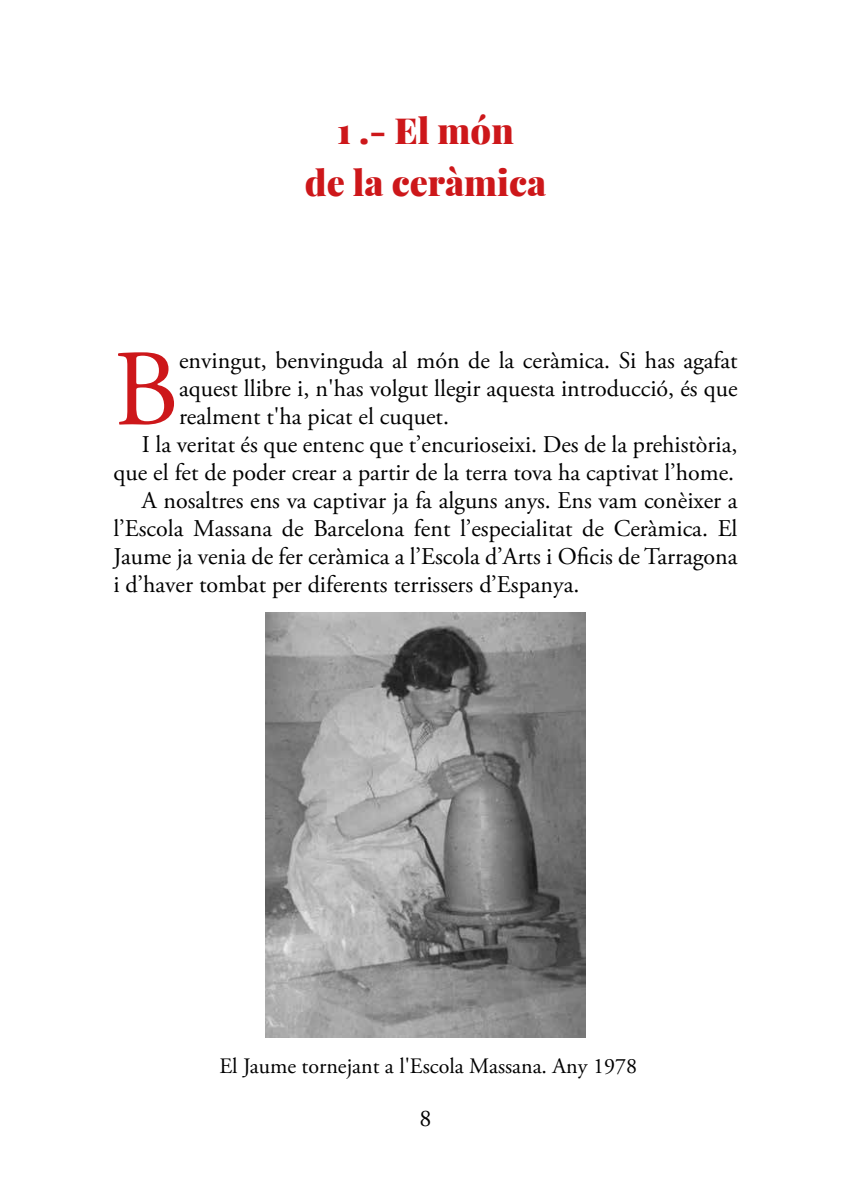
<style>
.page{position:relative;width:851px;height:1191px;background:#fff}
.page>*{position:absolute;margin:0;border:0;box-sizing:border-box;transform-origin:0 0}
.t1{font:108.4px "Adobe Garamond Pro";color:#cd171a}
.t2{font:900 36px/52px "Playfair Display";color:#cd171a;text-align:center}
.t3{font:24px "Adobe Garamond Pro";color:#000}
.t4{font:22px "Adobe Garamond Pro";color:#000}
</style>
<div class="page">
<img style="left:266px;top:612px;width:319px;height:425px">
<h2 class="t2" style="left:305px;top:104px;width:243px">1 .- El món<br>de la ceràmica</h2>
<h1 class="t1" style="left:113px;top:325px;width:67px">B</h1>
<p class="t3" style="left:179px;top:346px;width:560px">envingut, benvinguda al món de la ceràmica. Si has agafat</p>
<p class="t3" style="left:179px;top:374px;width:560px">aquest llibre i, n'has volgut llegir aquesta introducció, és que</p>
<p class="t3" style="left:179px;top:402px;width:271px">realment t'ha picat el cuquet.</p>
<p class="t3" style="left:142px;top:430px;width:597px">I la veritat és que entenc que t’encurioseixi. Des de la prehistòria,</p>
<p class="t3" style="left:113px;top:458px;width:622px">que el fet de poder crear a partir de la terra tova ha captivat l’home.</p>
<p class="t3" style="left:142px;top:486px;width:597px">A nosaltres ens va captivar ja fa alguns anys. Ens vam conèixer a</p>
<p class="t3" style="left:113px;top:514px;width:625px">l’Escola Massana de Barcelona fent l’especialitat de Ceràmica. El</p>
<p class="t3" style="left:113px;top:542px;width:625px">Jaume ja venia de fer ceràmica a l’Escola d’Arts i Oficis de Tarragona</p>
<p class="t3" style="left:113px;top:570px;width:467px">i d’haver tombat per diferents terrissers d’Espanya.</p>
<p class="t4" style="left:219px;top:1053px;width:419px">El Jaume tornejant a l'Escola Massana. Any 1978</p>
<p class="t3" style="left:419px;top:1103px;width:13px">8</p>
</div>
